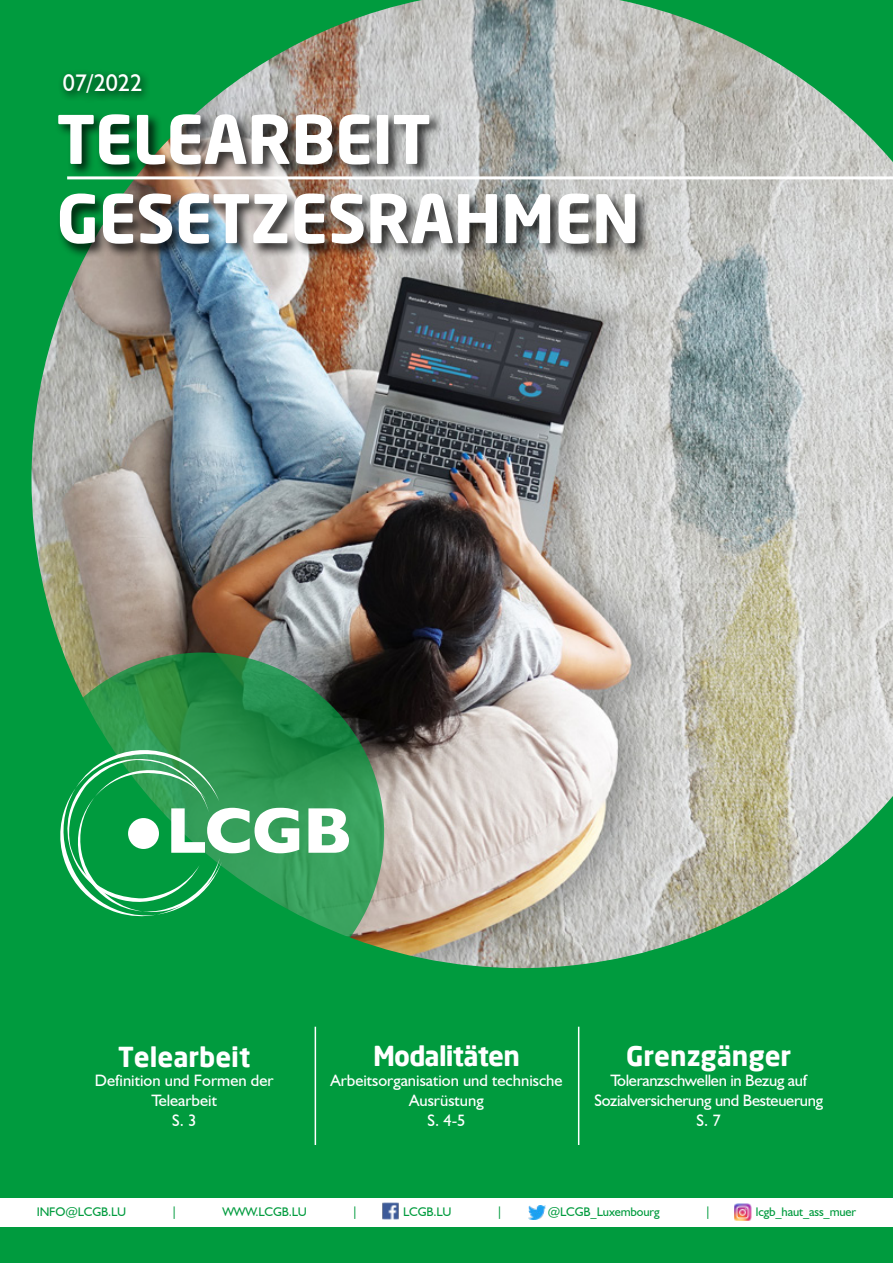
<style>
.page{position:relative;width:893px;height:1263px;background:#009b3e}
.page>*{position:absolute;margin:0;border:0;box-sizing:border-box;transform-origin:0 0}
.t1{font:700 66px/79.2px "Neo Sans";letter-spacing:-.01em;color:#fff}
.t2{font:700 27px "Neo Sans";color:#fff}
.t3{font:700 27px "Neo Sans";letter-spacing:-.03em;color:#fff}
.t4{font:24px "Humanist 521 BT";color:#fff}
.t5{font:16.5px/19.8px "Humanist 521 BT";color:#fff;text-align:center}
.t6{font:16.5px/19.8px "Humanist 521 BT";letter-spacing:-.02em;color:#fff;text-align:center}
.t7{font:12.45px "Humanist 521 BT";letter-spacing:-.01em;color:#009b3e}
</style>
<div class="page">
<img style="left:32px;top:0;width:861px;height:968px">
<svg style="left:22px;top:652px;width:362px;height:360px"></svg>
<div style="left:0;top:1198px;width:893px;height:29px;background:#fff"></div>
<hr style="left:67px;top:176px;width:826px;height:3px;background:#fff">
<div style="left:58px;top:69px;width:95px;height:35px;background:#000;opacity:.8"></div>
<svg style="left:57px;top:747px;width:242px;height:170px"></svg>
<svg style="left:308px;top:808px;width:41px;height:45px;background:#cde7d6"></svg>
<img style="left:382px;top:1203px;width:17px;height:17px">
<img style="left:529px;top:1205px;width:17px;height:14px">
<img style="left:734px;top:1204px;width:17px;height:17px">
<div style="left:55px;top:112px;width:594px;height:147px;background:#000;opacity:.75"></div>
<hr style="left:315px;top:1027px;width:1px;height:118px;background:#fff">
<hr style="left:578px;top:1027px;width:1px;height:118px;background:#fff">
<h3 class="t4" style="left:63px;top:68px;width:81px">07/2022</h3>
<h1 class="t1" style="left:57px;top:98px;width:585px">TELEARBEIT<br>GESETZESRAHMEN</h1>
<h2 class="t2" style="left:118px;top:1039px;width:134px">Telearbeit</h2>
<p class="t5" style="left:95px;top:1070px;width:180px">Definition und Formen der<br>Telearbeit<br>S. 3</p>
<h2 class="t3" style="left:373px;top:1039px;width:148px">Modalitäten</h2>
<p class="t5" style="left:330px;top:1070px;width:234px">Arbeitsorganisation und technische<br>Ausrüstung<br>S. 4-5</p>
<h2 class="t2" style="left:626px;top:1039px;width:167px">Grenzgänger</h2>
<p class="t6" style="left:594px;top:1070px;width:230px">Toleranzschwellen in Bezug auf<br>Sozialversicherung und Besteuerung<br>S. 7</p>
<p class="t7" style="left:37px;top:1204px;width:91px">INFO@LCGB.LU</p>
<p class="t7" style="left:171px;top:1204px;width:8px">|</p>
<p class="t7" style="left:222px;top:1204px;width:86px">WWW.LCGB.LU</p>
<p class="t7" style="left:352px;top:1204px;width:8px">|</p>
<p class="t7" style="left:403px;top:1204px;width:50px">LCGB.LU</p>
<p class="t7" style="left:497px;top:1204px;width:8px">|</p>
<p class="t7" style="left:548px;top:1204px;width:114px">@LCGB_Luxembourg</p>
<p class="t7" style="left:705px;top:1204px;width:8px">|</p>
<p class="t7" style="left:756px;top:1204px;width:102px">lcgb_haut_ass_muer</p>
</div>
